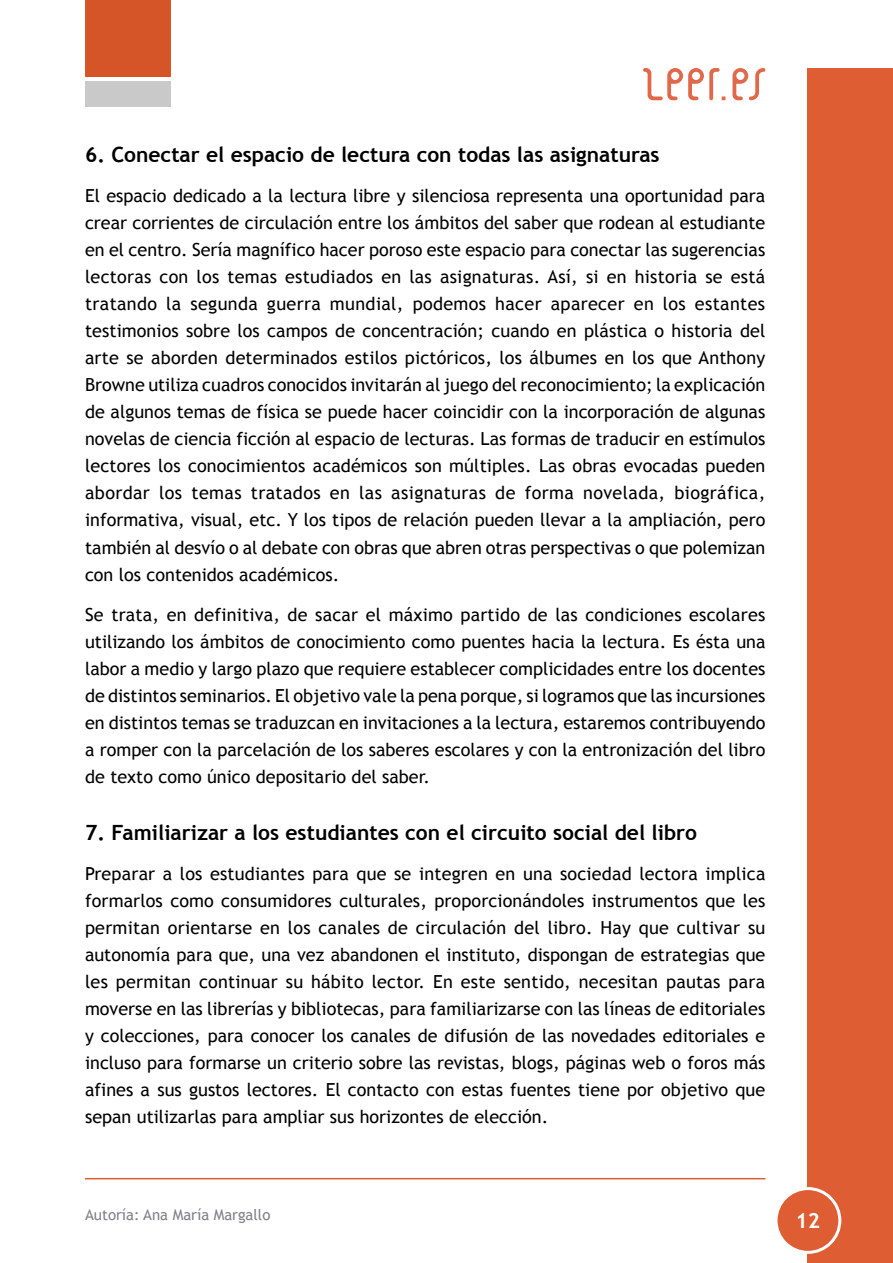
<style>
.page{position:relative;width:893px;height:1263px;background:#fff}
.page>*{position:absolute;margin:0;border:0;box-sizing:border-box;transform-origin:0 0}
.t1{font:700 21px "Trebuchet MS";color:#000}
.t2{font:700 21px "Trebuchet MS";color:#fff}
.t3{font:18px/27px "Trebuchet MS";color:#000;text-align:justify}
.t4{font:15px "Trebuchet MS";color:#808186}
</style>
<div class="page">
<hr style="left:85px;top:1178px;width:680px;height:1px;background:#df5d33">
<div style="left:808px;top:68px;width:85px;height:1195px;background:#df5d33"></div>
<div style="left:85px;top:0;width:85px;height:77px;background:#d55428"></div>
<div style="left:85px;top:81px;width:85px;height:25px;background:#c9c9c9"></div>
<div style="left:776px;top:1188px;width:64px;height:64px;background:#df5d33;border-radius:50%"></div>
<div style="left:774px;top:1187px;width:67px;height:67px;border:3px solid #fff;border-radius:50%"></div>
<svg style="left:643px;top:68px;width:122px;height:32px"></svg>
<h2 class="t1" style="left:85px;top:142px;width:576px">6. Conectar el espacio de lectura con todas las asignaturas</h2>
<p class="t3" style="left:85px;top:183px;width:682px">El espacio dedicado a la lectura libre y silenciosa representa una oportunidad para crear corrientes de circulación entre los ámbitos del saber que rodean al estudiante en el centro. Sería magnífico hacer poroso este espacio para conectar las sugerencias lectoras con los temas estudiados en las asignaturas. Así, si en historia se está tratando la segunda guerra mundial, podemos hacer aparecer en los estantes testimonios sobre los campos de concentración; cuando en plástica o historia del arte se aborden determinados estilos pictóricos, los álbumes en los que Anthony Browne utiliza cuadros conocidos invitarán al juego del reconocimiento; la explicación de algunos temas de física se puede hacer coincidir con la incorporación de algunas novelas de ciencia ficción al espacio de lecturas. Las formas de traducir en estímulos lectores los conocimientos académicos son múltiples. Las obras evocadas pueden abordar los temas tratados en las asignaturas de forma novelada, biográfica, informativa, visual, etc. Y los tipos de relación pueden llevar a la ampliación, pero también al desvío o al debate con obras que abren otras perspectivas o que polemizan con los contenidos académicos.</p>
<p class="t3" style="left:85px;top:601px;width:682px">Se trata, en definitiva, de sacar el máximo partido de las condiciones escolares utilizando los ámbitos de conocimiento como puentes hacia la lectura. Es ésta una labor a medio y largo plazo que requiere establecer complicidades entre los docentes de distintos seminarios. El objetivo vale la pena porque, si logramos que las incursiones en distintos temas se traduzcan en invitaciones a la lectura, estaremos contribuyendo a romper con la parcelación de los saberes escolares y con la entronización del libro de texto como único depositario del saber.</p>
<h2 class="t1" style="left:85px;top:819px;width:614px">7. Familiarizar a los estudiantes con el circuito social del libro</h2>
<p class="t3" style="left:85px;top:860px;width:682px">Preparar a los estudiantes para que se integren en una sociedad lectora implica formarlos como consumidores culturales, proporcionándoles instrumentos que les permitan orientarse en los canales de circulación del libro. Hay que cultivar su autonomía para que, una vez abandonen el instituto, dispongan de estrategias que les permitan continuar su hábito lector. En este sentido, necesitan pautas para moverse en las librerías y bibliotecas, para familiarizarse con las líneas de editoriales y colecciones, para conocer los canales de difusión de las novedades editoriales e incluso para formarse un criterio sobre las revistas, blogs, páginas web o foros más afines a sus gustos lectores. El contacto con estas fuentes tiene por objetivo que sepan utilizarlas para ampliar sus horizontes de elección.</p>
<p class="t4" style="left:85px;top:1206px;width:187px">Autoría: Ana María Margallo</p>
<p class="t2" style="left:796px;top:1207px;width:26px">12</p>
</div>
